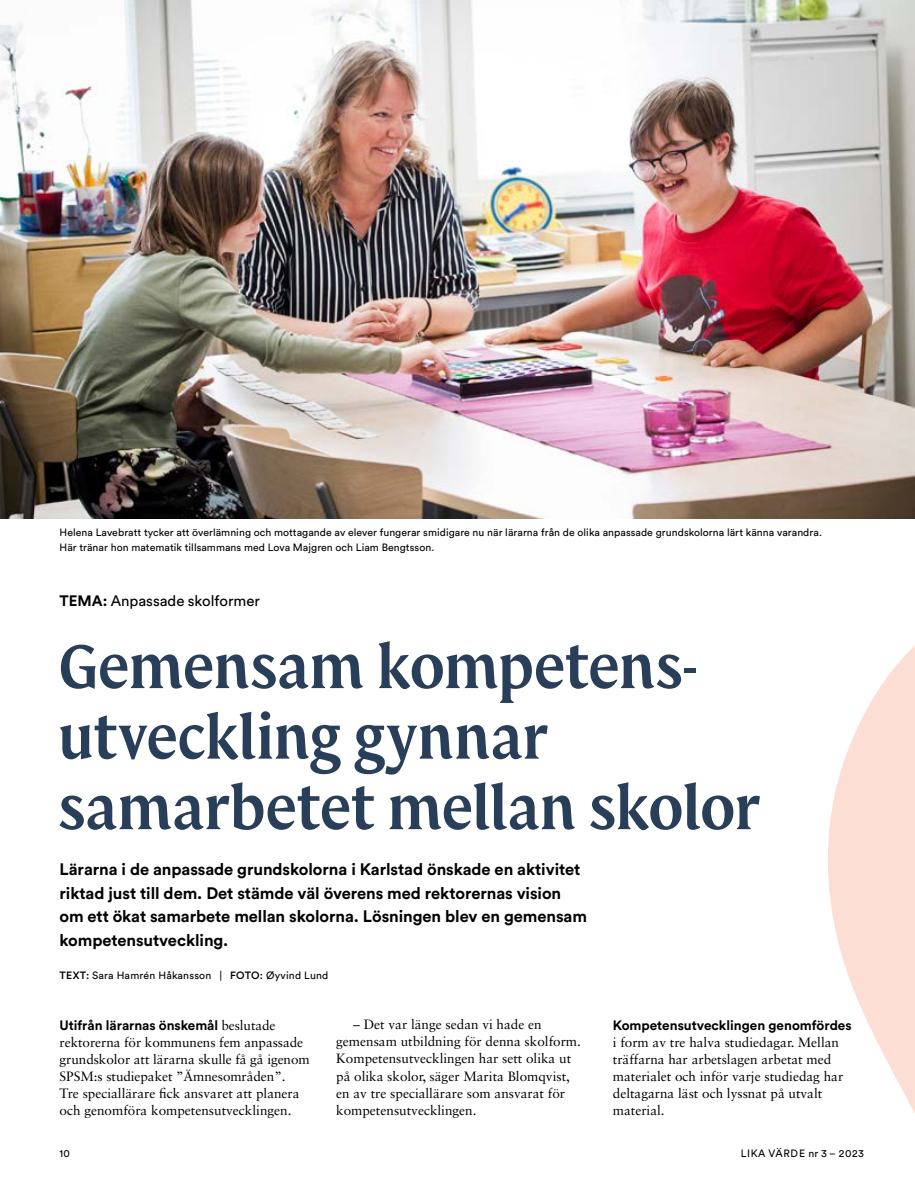
<style>
.page{position:relative;width:915px;height:1191px;background:#fff}
.page>*{position:absolute;margin:0;border:0;box-sizing:border-box;transform-origin:0 0}
.Rubrik{font:600 66px/70.5px "SPSM Serif";letter-spacing:-.015em;color:#283e59}
.P_Ingress{font:700 16.5px/23.4px "Circular Pro";letter-spacing:-.005em;color:#000}
.Bröd_Ej_Indrag{font:15px "Circular Pro";color:#000}
.P_Bröd_9_p_Sabon___3_första_orden_fet_Ci{font:13.5px/17px "Sabon LT Std";color:#000}
.P_Bröd_9_p_Sabon_indrag{font:13.5px/17px "Sabon LT Std";color:#000}
.P_Bildtext_7_p_Circular{font:10.5px/14.9px "Circular Pro";letter-spacing:.005em;color:#000}
.Byline_-_författare{font:10.5px "Circular Pro";letter-spacing:.02em;color:#000}
.P_Bildtext_7_p_Circular-2{font:10.5px "Circular Pro";letter-spacing:.05em;color:#000}
.s1{font-weight:700}
.s2{font-weight:500}
.s3{font-family:"Circular Pro";font-weight:700}
</style>
<div class="page">
<svg style="left:828px;top:647px;width:86px;height:464px;fill:#fcded5"></svg>
<img style="left:0;top:0;width:914px;height:519px">
<p class="P_Bildtext_7_p_Circular" style="left:60px;top:525px;width:763px">Helena Lavebratt tycker att överlämning och mottagande av elever fungerar smidigare nu när lärarna från de olika anpassade grundskolorna lärt känna varandra.<br>Här tränar hon matematik tillsammans med Lova Majgren och Liam Bengtsson.</p>
<p class="Bröd_Ej_Indrag" style="left:60px;top:591px;width:202px"><span class="s1">TEMA:</span> Anpassade skolformer</p>
<p class="Rubrik" style="left:58px;top:633px;width:704px">Gemensam kompetens&shy;utveckling gynnar samarbetet mellan skolor</p>
<p class="P_Ingress" style="left:59px;top:857px;width:529px">Lärarna i de anpassade grundskolorna i Karlstad önskade en aktivitet riktad just till dem. Det stämde väl överens med rektorernas vision om ett ökat samarbete mellan skolorna. Lösningen blev en gemensam kompetensutveckling.</p>
<p class="Byline_-_författare" style="left:60px;top:968px;width:270px"><span class="s2">TEXT:</span> Sara Hamrén Håkansson | <span class="s2">FOTO:</span> Øyvind Lund</p>
<p class="P_Bröd_9_p_Sabon___3_första_orden_fet_Ci" style="left:60px;top:1016px;width:251px"><span class="s3">Utifrån lärarnas önskemål</span> beslutade rektorerna för kommunens fem anpassade grundskolor att lärarna skulle få gå igenom SPSM:s studiepaket ”Ämnesområden”.<br>Tre speciallärare fick ansvaret att planera och genomföra kompetensutvecklingen.</p>
<p class="P_Bröd_9_p_Sabon_indrag" style="left:336px;top:1016px;width:246px;text-indent:17px">– Det var länge sedan vi hade en gemensam utbildning för denna skolform.<br>Kompetensutvecklingen har sett olika ut på olika skolor, säger Marita Blomqvist, en av tre speciallärare som ansvarat för kompetensutvecklingen.</p>
<p class="P_Bröd_9_p_Sabon___3_första_orden_fet_Ci" style="left:612px;top:1016px;width:240px"><span class="s3">Kompetensutvecklingen genomfördes </span>i form av tre halva studiedagar. Mellan träffarna har arbetslagen arbetat med materialet och inför varje studiedag har deltagarna läst och lyssnat på utvalt material.</p>
<p class="P_Bildtext_7_p_Circular" style="left:60px;top:1145px;width:12px">10</p>
<p class="P_Bildtext_7_p_Circular-2" style="left:740px;top:1146px;width:125px">LIKA VÄRDE nr 3 – 2023</p>
</div>
